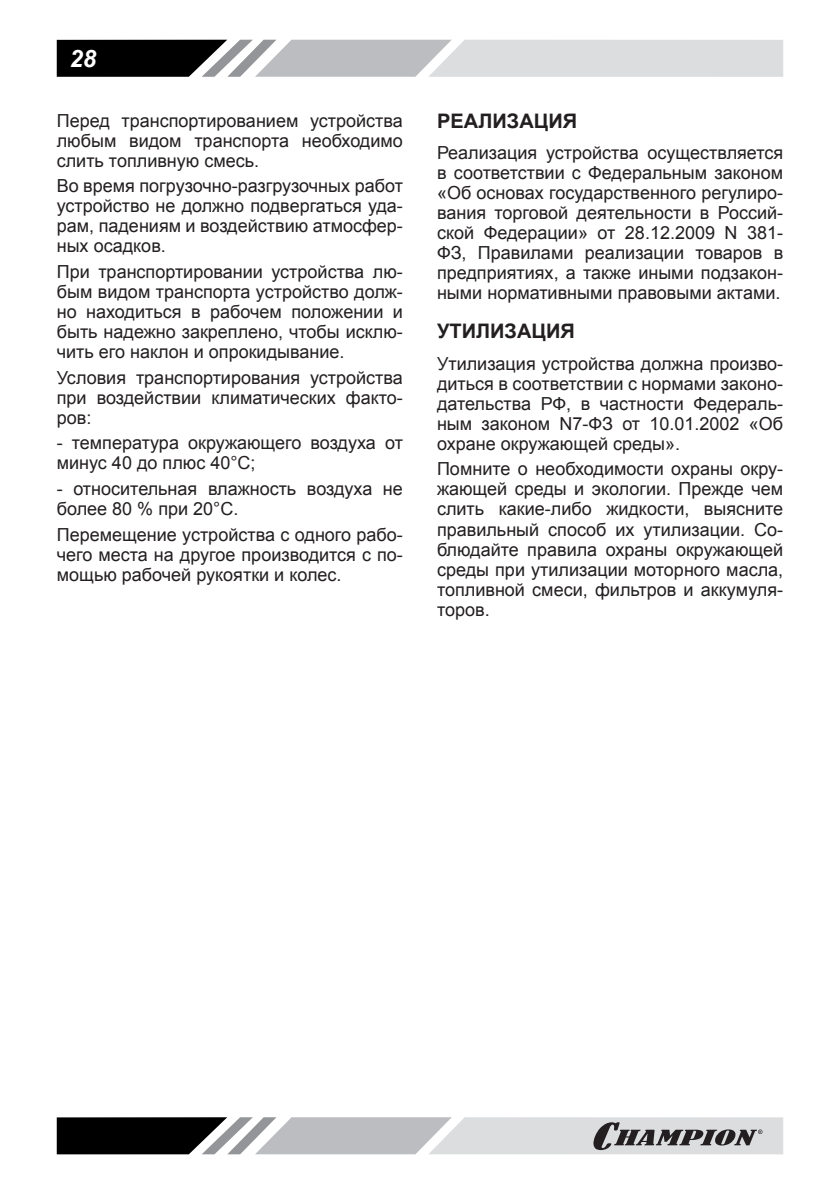
<style>
.page{position:relative;width:840px;height:1191px;background:#fff}
.page>*{position:absolute;margin:0;border:0;box-sizing:border-box;transform-origin:0 0}
.t1{font:italic 700 24px "Arial";color:#fff}
.t2{font:700 20px "Arial";color:#231f20}
.Текст_основной{font:18px/20px "Arial";color:#231f20;text-align:justify}
</style>
<div class="page">
<svg style="left:57px;top:40px;width:725px;height:37px;background:#a7a8a9"></svg>
<svg style="left:57px;top:1117px;width:725px;height:37px;background:#9c9c9e"></svg>
<h1 class="t1" style="left:70px;top:42px;width:28px">28</h1>
<p class="Текст_основной" style="left:57px;top:110px;width:347px">Перед транспортированием устройства любым видом транспорта необходимо слить топливную смесь.</p>
<p class="Текст_основной" style="left:57px;top:176px;width:347px">Во время погрузочно-разгрузочных работ устройство не должно подвергаться уда&shy;рам, падениям и воздействию атмосфер&shy;ных осадков.</p>
<p class="Текст_основной" style="left:57px;top:262px;width:347px">При транспортировании устройства лю&shy;бым видом транспорта устройство долж&shy;но находиться в рабочем положении и быть надежно закреплено, чтобы исклю&shy;чить его наклон и опрокидывание.</p>
<p class="Текст_основной" style="left:57px;top:367px;width:347px">Условия транспортирования устройства при воздействии климатических факто&shy;ров:</p>
<p class="Текст_основной" style="left:57px;top:433px;width:347px">- температура окружающего воздуха от минус 40 до плюс 40°С;</p>
<p class="Текст_основной" style="left:57px;top:479px;width:347px">- относительная влажность воздуха не более 80 % при 20°С.</p>
<p class="Текст_основной" style="left:57px;top:524px;width:347px">Перемещение устройства с одного рабо&shy;чего места на другое производится с по&shy;мощью рабочей рукоятки и колес.</p>
<p class="t2" style="left:437px;top:108px;width:142px">РЕАЛИЗАЦИЯ</p>
<p class="Текст_основной" style="left:437px;top:143px;width:347px">Реализация устройства осуществляется в соответствии с Федеральным законом «Об основах государственного регулиро&shy;вания торговой деятельности в Россий&shy;ской Федерации» от 28.12.2009 N 381- ФЗ, Правилами реализации товаров в предприятиях, а также иными подзакон&shy;ными нормативными правовыми актами.</p>
<p class="t2" style="left:437px;top:318px;width:139px">УТИЛИЗАЦИЯ</p>
<p class="Текст_основной" style="left:437px;top:354px;width:347px">Утилизация устройства должна произво&shy;диться в соответствии с нормами законо&shy;дательства РФ, в частности Федераль&shy;ным законом N7-ФЗ от 10.01.2002 «Об охране окружающей среды».</p>
<p class="Текст_основной" style="left:437px;top:459px;width:347px">Помните о необходимости охраны окру&shy;жающей среды и экологии. Прежде чем слить какие-либо жидкости, выясните правильный способ их утилизации. Со&shy;блюдайте правила охраны окружающей среды при утилизации моторного масла, топливной смеси, фильтров и аккумуля&shy;торов.</p>
</div>
